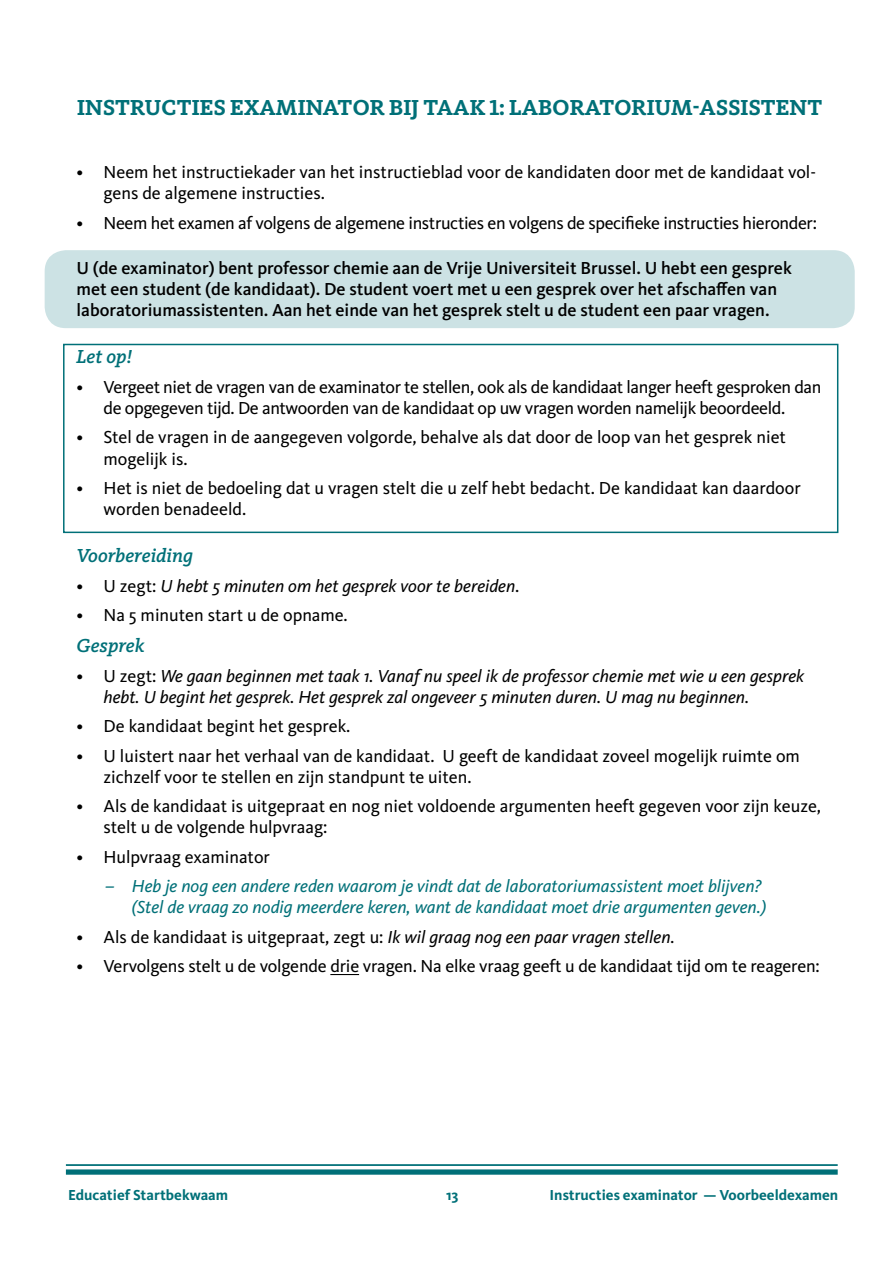
<style>
.page{position:relative;width:893px;height:1263px;background:#fff}
.page>*{position:absolute;margin:0;border:0;box-sizing:border-box;transform-origin:0 0}
.t1{font:700 22.5px "Kievit Slab OT";letter-spacing:.01em;color:#007078}
.t2{font:italic 500 19.5px "Kievit Slab OT";color:#007078}
.t3{font:18px/21px "Kievit OT";color:#000}
.t4{font:18px/21px "Kievit OT";letter-spacing:-.02em;color:#000;text-align:center}
.t5{font:500 18px/21px "Kievit OT";color:#000}
.t6{font:italic 18px/21px "Kievit OT";color:#000}
.t7{font:italic 18px/21px "Kievit OT";color:#007078;text-align:right}
.t8{font:700 15px "Kievit OT";color:#007078}
.s1{font-style:normal}
.s2{font-style:italic}
</style>
<div class="page">
<hr style="left:66px;top:1164px;width:772px;height:2px;background:#007078">
<div style="left:66px;top:1169px;width:772px;height:6px;background:#007078"></div>
<div style="left:45px;top:250px;width:810px;height:78px;background:#cce2e4;border-radius:21px"></div>
<svg style="left:330px;top:974px;width:29px;height:1px"></svg>
<div style="left:63px;top:344px;width:775px;height:189px;border:2px solid #007078"></div>
<p class="t1" style="left:77px;top:94px;width:747px">INSTRUCTIES EXAMINATOR BIJ TAAK 1: LABORATORIUM-ASSISTENT</p>
<p class="t3" style="left:104px;top:162px;width:714px;text-indent:-27px">• Neem het instructiekader van het instructieblad voor de kandidaten door met de kandidaat vol&shy;gens de algemene instructies.</p>
<p class="t4" style="left:77px;top:213px;width:742px">• Neem het examen af volgens de algemene instructies en volgens de specifieke instructies hieronder:</p>
<p class="t5" style="left:77px;top:258px;width:717px">U (de examinator) bent professor chemie aan de Vrije Universiteit Brussel. U hebt een gesprek met een student (de kandidaat). De student voert met u een gesprek over het afschaffen van laboratoriumassistenten. Aan het einde van het gesprek stelt u de student een paar vragen.</p>
<p class="t2" style="left:77px;top:345px;width:57px">Let op!</p>
<p class="t4" style="left:77px;top:377px;width:746px">• Vergeet niet de vragen van de examinator te stellen, ook als de kandidaat langer heeft gesproken dan de opgegeven tijd. De antwoorden van de kandidaat op uw vragen worden namelijk beoordeeld.</p>
<p class="t3" style="left:104px;top:427px;width:684px;text-indent:-27px">• Stel de vragen in de aangegeven volgorde, behalve als dat door de loop van het gesprek niet mogelijk is.</p>
<p class="t3" style="left:104px;top:478px;width:699px;text-indent:-27px">• Het is niet de bedoeling dat u vragen stelt die u zelf hebt bedacht. De kandidaat kan daardoor worden benadeeld.</p>
<p class="t2" style="left:77px;top:544px;width:118px">Voorbereiding</p>
<p class="t6" style="left:77px;top:575px;width:444px"><span class="s1">• U zegt:</span> U hebt 5 minuten om het gesprek voor te bereiden<span class="s1">.</span></p>
<p class="t3" style="left:77px;top:605px;width:273px">• Na 5 minuten start u de opname.</p>
<p class="t2" style="left:77px;top:634px;width:69px">Gesprek</p>
<p class="t6" style="left:104px;top:665px;width:702px;text-indent:-27px"><span class="s1">• U zegt:</span> We gaan beginnen met taak 1. Vanaf nu speel ik de professor chemie met wie u een gesprek hebt. U begint het gesprek. Het gesprek zal ongeveer 5 minuten duren. U mag nu beginnen.</p>
<p class="t3" style="left:77px;top:716px;width:275px">• De kandidaat begint het gesprek.</p>
<p class="t3" style="left:104px;top:745px;width:698px;text-indent:-27px">• U luistert naar het verhaal van de kandidaat. U geeft de kandidaat zoveel mogelijk ruimte om zichzelf voor te stellen en zijn standpunt te uiten.</p>
<p class="t3" style="left:104px;top:796px;width:719px;text-indent:-27px">• Als de kandidaat is uitgepraat en nog niet voldoende argumenten heeft gegeven voor zijn keuze, stelt u de volgende hulpvraag:</p>
<p class="t3" style="left:77px;top:846px;width:195px">• Hulpvraag examinator</p>
<p class="t7" style="left:105px;top:875px;width:663px">– Heb je nog een andere reden waarom je vindt dat de laboratoriumassistent moet blijven? (Stel de vraag zo nodig meerdere keren, want de kandidaat moet drie argumenten geven.)</p>
<p class="t3" style="left:77px;top:926px;width:600px">• Als de kandidaat is uitgepraat, zegt u: <span class="s2">Ik wil graag nog een paar vragen stellen.</span></p>
<p class="t3" style="left:77px;top:956px;width:745px">• Vervolgens stelt u de volgende drie vragen. Na elke vraag geeft u de kandidaat tijd om te reageren:</p>
<p class="t8" style="left:68px;top:1186px;width:162px">Educatief Startbekwaam</p>
<p class="t8" style="left:446px;top:1186px;width:14px">13</p>
<p class="t8" style="left:550px;top:1186px;width:290px">Instructies examinator — Voorbeeldexamen</p>
</div>
